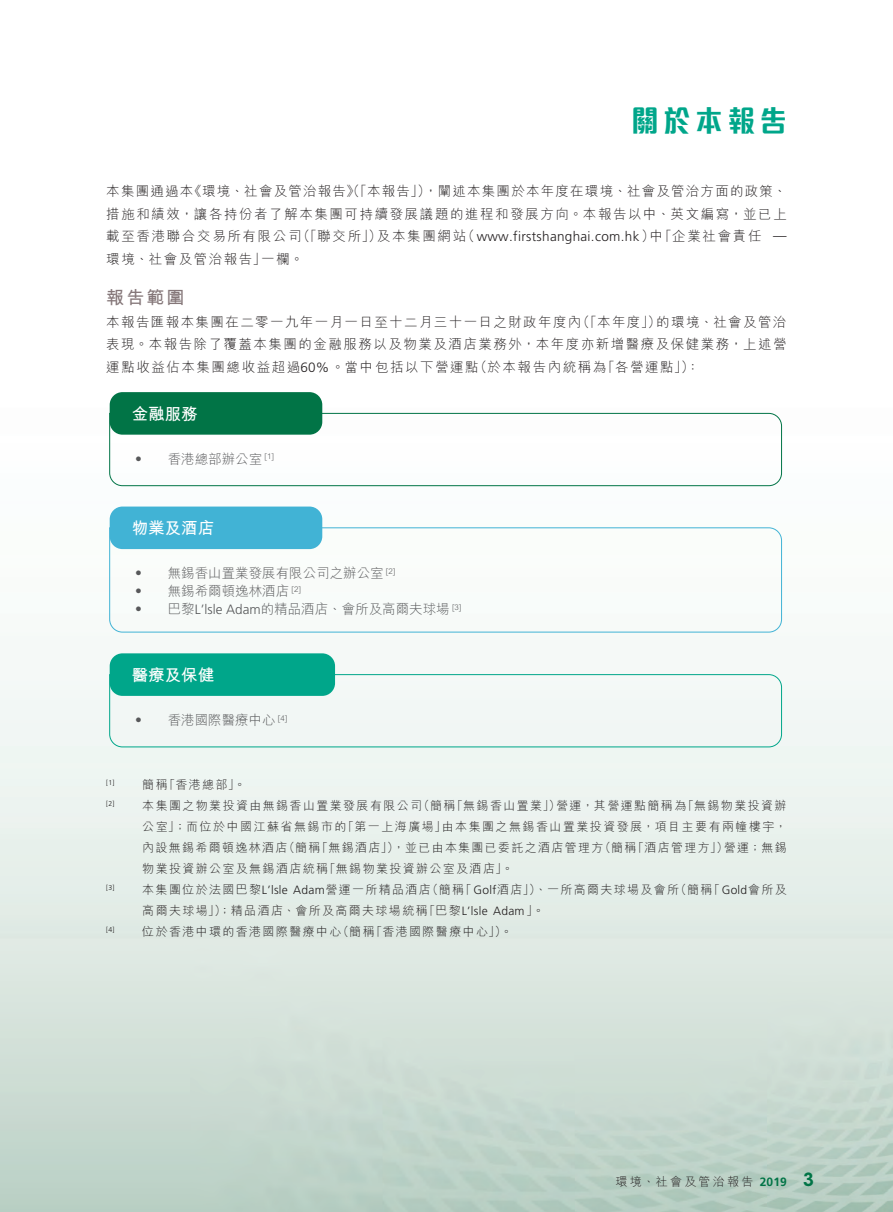
<style>
.page{position:relative;width:893px;height:1212px;background:#fff}
.page>*{position:absolute;margin:0;border:0;box-sizing:border-box;transform-origin:0 0}
.t1{font:800 30px "M Elle HK";letter-spacing:.19em;color:#00a68a;scale:.9 1}
._03_H1{font:700 18px "M Hei HK";color:#857779}
.t2{font:700 16.5px "M Hei HK";color:#fff}
._01_Body_Text{font:300 13.5px/22.5px "M Hei HK";letter-spacing:.115em;color:#231f20;text-align:justify}
.t3{font:300 13.5px "M Hei HK";color:#57585a}
._21_IN0__Note{font:300 12px/21px "M Hei HK";letter-spacing:.115em;color:#231f20;text-align:justify}
._21_IN0__Note-2{font:300 12px "M Hei HK";letter-spacing:.19em;color:#231f20}
._21_IN0__Note-3{font:300 7.05px "Frutiger LT Std";color:#231f20}
.s1{font-family:"Frutiger LT Std"}
.s2{font-family:"Frutiger LT Std";font-weight:700;color:#017446}
.s3{font-family:"ITC Avant Garde Std";font-weight:600;font-size:18px;color:#017446}
</style>
<div class="page">
<img style="left:1px;top:392px;width:892px;height:820px">
<svg style="left:109px;top:413px;width:673px;height:73px"></svg>
<div style="left:110px;top:392px;width:212px;height:43px;background:#017446;border-radius:13px"></div>
<svg style="left:109px;top:527px;width:673px;height:105px"></svg>
<div style="left:110px;top:506px;width:212px;height:43px;background:#41b3d5;border-radius:13px"></div>
<div style="left:109px;top:674px;width:673px;height:73px;background:#f2f7f5"></div>
<div style="left:110px;top:653px;width:225px;height:43px;background:#00a68a;border-radius:13px"></div>
<h1 class="t1" style="left:631px;top:106px;width:174px">關於本報告</h1>
<p class="_01_Body_Text" style="left:106px;top:180px;width:682px">本集團通過本《環境、社會及管治報告》（「本報告」），闡述本集團於本年度在環境、社會及管治方面的政策、措施和績效，讓各持份者了解本集團可持續發展議題的進程和發展方向。本報告以中、英文編寫，並已上載至香港聯合交易所有限公司（「聯交所」）及本集團網站（<span class="s1">www.firstshanghai.com.hk</span>）中「企業社會責任 <span class="s1">—</span>環境、社會及管治報告」一欄。</p>
<p class="_03_H1" style="left:106px;top:284px;width:80px">報告範圍</p>
<p class="_01_Body_Text" style="left:106px;top:310px;width:682px">本報告匯報本集團在二零一九年一月一日至十二月三十一日之財政年度內（「本年度」）的環境、社會及管治表現。本報告除了覆蓋本集團的金融服務以及物業及酒店業務外，本年度亦新增醫療及保健業務，上述營運點收益佔本集團總收益超過<span class="s1">60%</span>。當中包括以下營運點（於本報告內統稱為「各營運點」）：</p>
<p class="t2" style="left:132px;top:402px;width:67px">金融服務</p>
<p class="t3" style="left:132px;top:452px;width:15px">‧</p>
<p class="t3" style="left:168px;top:452px;width:108px">香港總部辦公室 <sup>[1]</sup></p>
<p class="t2" style="left:132px;top:516px;width:84px">物業及酒店</p>
<p class="t3" style="left:132px;top:566px;width:15px">‧</p>
<p class="t3" style="left:168px;top:566px;width:229px">無錫香山置業發展有限公司之辦公室 <sup>[2]</sup></p>
<p class="t3" style="left:132px;top:584px;width:15px">‧</p>
<p class="t3" style="left:168px;top:584px;width:135px">無錫希爾頓逸林酒店 <sup>[2]</sup></p>
<p class="t3" style="left:132px;top:602px;width:15px">‧</p>
<p class="t3" style="left:168px;top:602px;width:295px">巴黎<span class="s1">L’lsle Adam</span>的精品酒店、會所及高爾夫球場 <sup>[3]</sup></p>
<p class="t2" style="left:132px;top:663px;width:84px">醫療及保健</p>
<p class="t3" style="left:132px;top:713px;width:15px">‧</p>
<p class="t3" style="left:168px;top:713px;width:121px">香港國際醫療中心 <sup>[4]</sup></p>
<p class="_21_IN0__Note-3" style="left:106px;top:779px;width:9px">[1]</p>
<p class="_21_IN0__Note" style="left:142px;top:774px;width:105px">簡稱「香港總部」。</p>
<p class="_21_IN0__Note-3" style="left:106px;top:800px;width:9px">[2]</p>
<p class="_21_IN0__Note" style="left:142px;top:795px;width:646px">本集團之物業投資由無錫香山置業發展有限公司（簡稱「無錫香山置業」）營運，其營運點簡稱為「無錫物業投資辦公室」；而位於中國江蘇省無錫市的「第一上海廣場」由本集團之無錫香山置業投資發展，項目主要有兩幢樓宇，內設無錫希爾頓逸林酒店（簡稱「無錫酒店」），並已由本集團已委託之酒店管理方（簡稱「酒店管理方」）營運；無錫物業投資辦公室及無錫酒店統稱「無錫物業投資辦公室及酒店」。</p>
<p class="_21_IN0__Note-3" style="left:106px;top:884px;width:9px">[3]</p>
<p class="_21_IN0__Note" style="left:142px;top:879px;width:646px">本集團位於法國巴黎<span class="s1">L’lsle Adam</span>營運一所精品酒店（簡稱「<span class="s1">Golf</span>酒店」）、一所高爾夫球場及會所（簡稱「<span class="s1">Gold</span>會所及高爾夫球場」）；精品酒店、會所及高爾夫球場統稱「巴黎<span class="s1">L’lsle Adam</span>」。</p>
<p class="_21_IN0__Note-3" style="left:106px;top:926px;width:9px">[4]</p>
<p class="_21_IN0__Note" style="left:142px;top:921px;width:372px">位於香港中環的香港國際醫療中心（簡稱「香港國際醫療中心」）。</p>
<p class="_21_IN0__Note-2" style="left:615px;top:1176px;width:200px">環境、社會及管治報告 <span class="s2">2019</span> <span class="s3">3</span></p>
</div>
